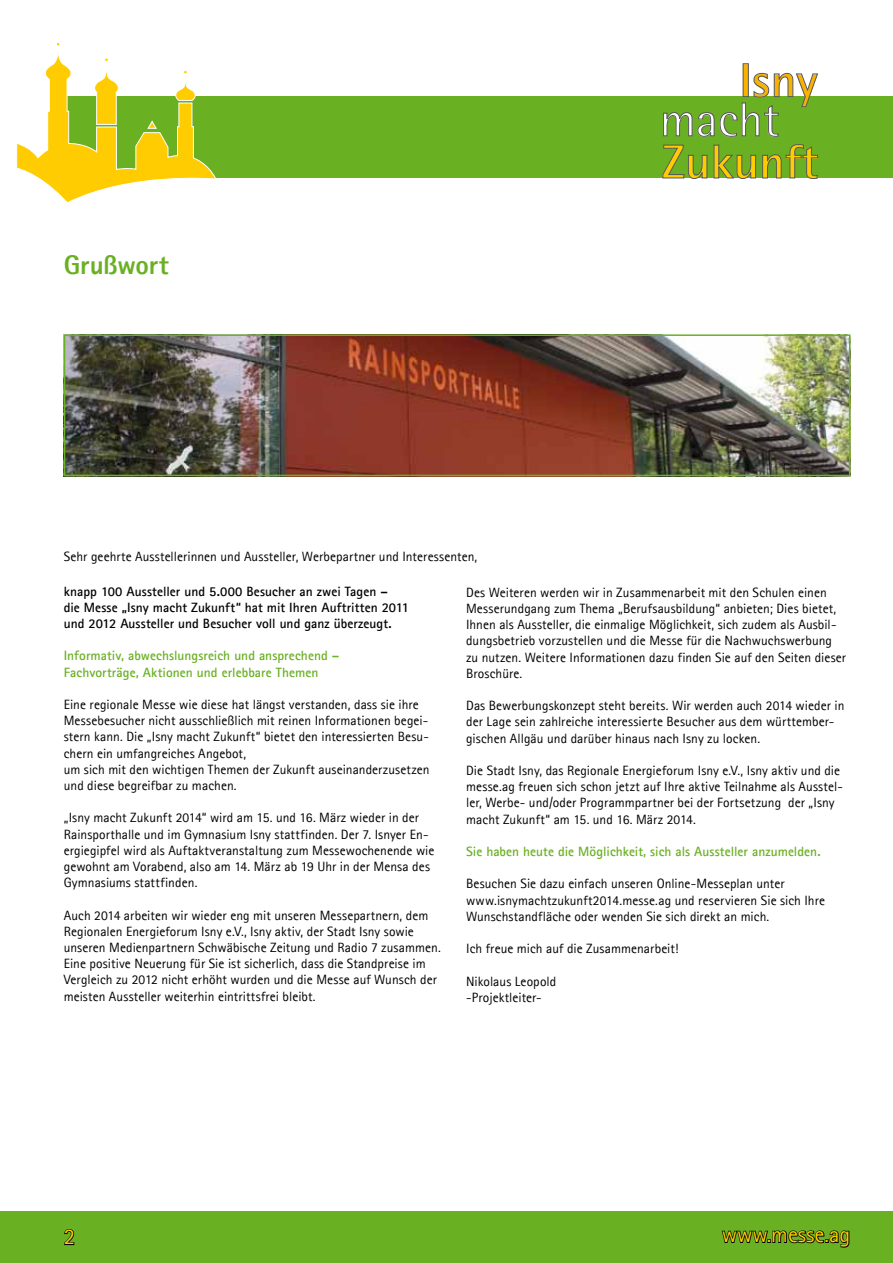
<style>
.page{position:relative;width:893px;height:1263px;background:#fff}
.page>*{position:absolute;margin:0;border:0;box-sizing:border-box;transform-origin:0 0}
.t1{font:700 47.7px "Agfa Rotis Semisans";color:#fecc00}
.t2{font:47.7px "Agfa Rotis Semisans";color:#fff}
.t3{font:700 47.7px "Agfa Rotis Semisans";color:#f9b200}
.t4{font:800 27px "Agfa Rotis Sans Serif";letter-spacing:-.005em;color:#6ab023}
.t5{font:22.5px "Agfa Rotis Sans Serif";color:#fecc00}
.t6{font:13.5px/16.2px "Agfa Rotis Sans Serif";letter-spacing:.005em;color:#000}
.t7{font:700 13.5px/16.2px "Agfa Rotis Sans Serif";color:#000}
.t8{font:700 13.5px/16.2px "Agfa Rotis Sans Serif";color:#6ab023}
</style>
<div class="page">
<div style="left:52px;top:97px;width:841px;height:81px;background:#6ab023"></div>
<div style="left:0;top:1211px;width:893px;height:52px;background:#6ab023"></div>
<div style="left:743px;top:63px;width:6px;height:34px;border:1px solid #58585a"></div>
<svg style="left:662px;top:144px;width:94px;height:35px"></svg>
<svg style="left:762px;top:144px;width:56px;height:35px"></svg>
<svg style="left:663px;top:73px;width:155px;height:64px"></svg>
<svg style="left:16px;top:43px;width:201px;height:160px"></svg>
<svg style="left:721px;top:1230px;width:129px;height:18px"></svg>
<svg style="left:64px;top:1229px;width:11px;height:17px"></svg>
<img style="left:67px;top:337px;width:780px;height:136px">
<div style="left:64px;top:334px;width:786px;height:142px;border:2px solid #6ab023"></div>
<h2 class="t4" style="left:64px;top:247px;width:107px">Grußwort</h2>
<p class="t6" style="left:64px;top:548px;width:415px">Sehr geehrte Ausstellerinnen und Aussteller, Werbepartner und Interessenten,</p>
<h1 class="t3" style="left:739px;top:51px;width:80px">Isny</h1>
<h1 class="t1" style="left:662px;top:133px;width:158px">Zukunft</h1>
<h1 class="t2" style="left:660px;top:92px;width:121px">macht</h1>
<p class="t7" style="left:64px;top:583px;width:347px">knapp 100 Aussteller und 5.000 Besucher an zwei Tagen –<br>die Messe „Isny macht Zukunft“ hat mit Ihren Auftritten 2011 und 2012 Aussteller und Besucher voll und ganz überzeugt.</p>
<p class="t8" style="left:64px;top:647px;width:277px">Informativ, abwechslungsreich und ansprechend –<br>Fachvorträge, Aktionen und erlebbare Themen</p>
<p class="t6" style="left:64px;top:696px;width:367px">Eine regionale Messe wie diese hat längst verstanden, dass sie ihre Messebesucher nicht ausschließlich mit reinen Informationen begei&shy;stern kann. Die „Isny macht Zukunft“ bietet den interessierten Besu&shy;chern ein umfangreiches Angebot,<br>um sich mit den wichtigen Themen der Zukunft auseinanderzusetzen und diese begreifbar zu machen.</p>
<p class="t6" style="left:64px;top:810px;width:372px">„Isny macht Zukunft 2014“ wird am 15. und 16. März wieder in der Rainsporthalle und im Gymnasium Isny stattfinden. Der 7. Isnyer En&shy;ergiegipfel wird als Auftaktveranstaltung zum Messewochenende wie gewohnt am Vorabend, also am 14. März ab 19 Uhr in der Mensa des Gymnasiums stattfinden.</p>
<p class="t6" style="left:64px;top:907px;width:379px">Auch 2014 arbeiten wir wieder eng mit unseren Messepartnern, dem Regionalen Energieforum Isny e.V., Isny aktiv, der Stadt Isny sowie unseren Medienpartnern Schwäbische Zeitung und Radio 7 zusammen.<br>Eine positive Neuerung für Sie ist sicherlich, dass die Standpreise im Vergleich zu 2012 nicht erhöht wurden und die Messe auf Wunsch der meisten Aussteller weiterhin eintrittsfrei bleibt.</p>
<p class="t6" style="left:466px;top:584px;width:381px">Des Weiteren werden wir in Zusammenarbeit mit den Schulen einen Messerundgang zum Thema „Berufsausbildung“ anbieten; Dies bietet, Ihnen als Aussteller, die einmalige Möglichkeit, sich zudem als Ausbil&shy;dungsbetrieb vorzustellen und die Messe für die Nachwuchswerbung zu nutzen. Weitere Informationen dazu finden Sie auf den Seiten dieser Broschüre.</p>
<p class="t6" style="left:466px;top:697px;width:380px">Das Bewerbungskonzept steht bereits. Wir werden auch 2014 wieder in der Lage sein zahlreiche interessierte Besucher aus dem württember&shy;gischen Allgäu und darüber hinaus nach Isny zu locken.</p>
<p class="t6" style="left:466px;top:762px;width:378px">Die Stadt Isny, das Regionale Energieforum Isny e.V., Isny aktiv und die messe.ag freuen sich schon jetzt auf Ihre aktive Teilnahme als Ausstel&shy;ler, Werbe- und/oder Programmpartner bei der Fortsetzung der „Isny macht Zukunft“ am 15. und 16. März 2014.</p>
<p class="t8" style="left:466px;top:843px;width:356px">Sie haben heute die Möglichkeit, sich als Aussteller anzumelden.</p>
<p class="t6" style="left:466px;top:876px;width:360px">Besuchen Sie dazu einfach unseren Online-Messeplan unter www.isnymachtzukunft2014.messe.ag und reservieren Sie sich Ihre<br>Wunschstandfläche oder wenden Sie sich direkt an mich.</p>
<p class="t6" style="left:466px;top:940px;width:214px">Ich freue mich auf die Zusammenarbeit!</p>
<p class="t6" style="left:466px;top:973px;width:92px">Nikolaus Leopold -Projektleiter-</p>
<h3 class="t5" style="left:64px;top:1223px;width:13px">2</h3>
<h3 class="t5" style="left:722px;top:1221px;width:130px">www.messe.ag</h3>
</div>
